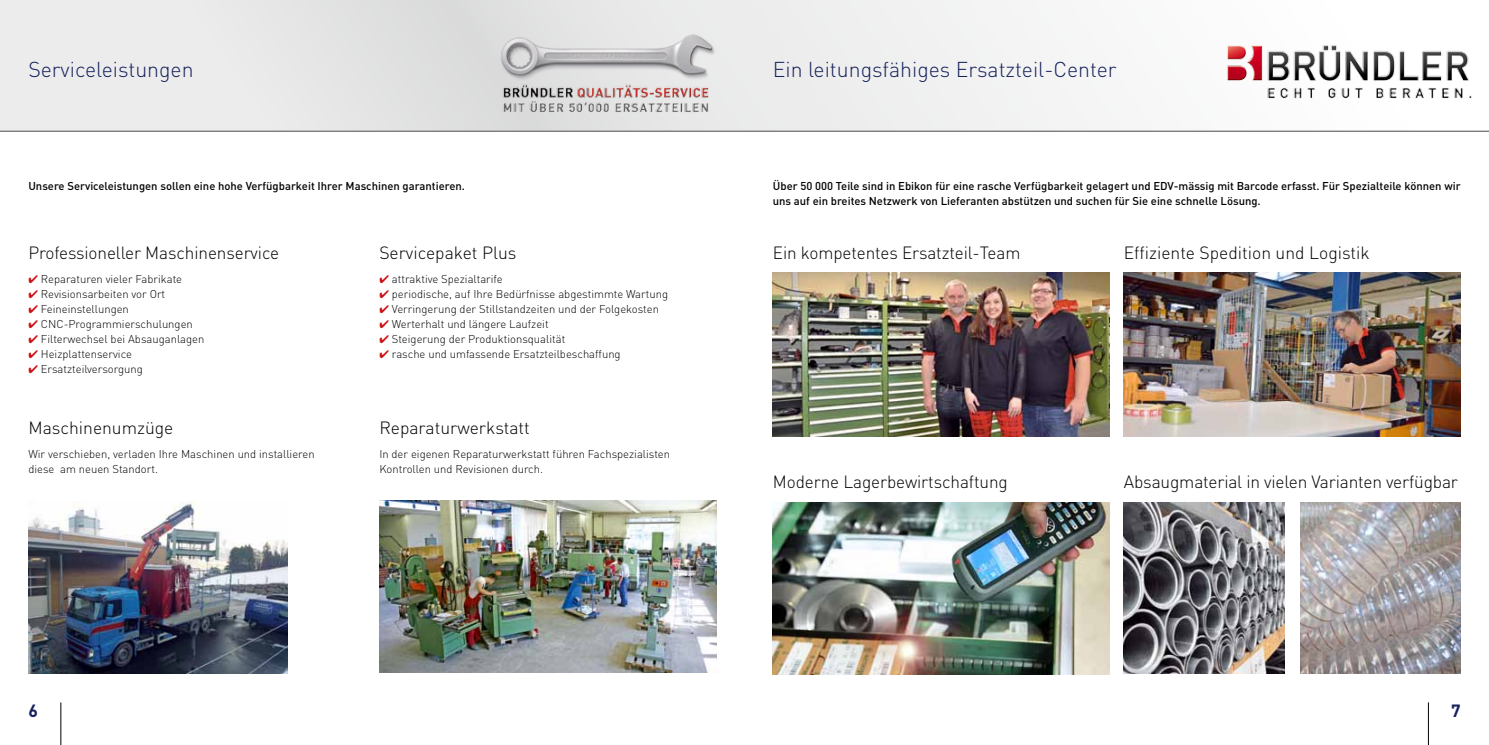
<style>
.page{position:relative;width:1489px;height:745px;background:#fff}
.page>*{position:absolute;margin:0;border:0;box-sizing:border-box;transform-origin:0 0}
.t1{font:300 21.25px "DIN";color:#17215c}
.t2{font:300 17.5px "DIN";letter-spacing:-.005em;color:#000}
.t3{font:700 17.5px "DIN";color:#17215c}
.t4{font:300 11.25px/15px "DIN";color:#000}
.t5{font:500 11.25px/15px "DIN";color:#000}
.s1{color:#cd1013}
</style>
<div class="page">
<hr style="left:61px;top:702px;width:1px;height:42px;background:#000">
<hr style="left:1427px;top:702px;width:1px;height:42px;background:#000">
<div style="left:0;top:0;width:1488px;height:130px;background:linear-gradient(to right,#e1e1e2,#fcfcfc)"></div>
<hr style="left:0;top:130px;width:1488px;height:2px;background:#6e6e6e">
<img style="left:482px;top:21px;width:253px;height:107px">
<img style="left:1208px;top:37px;width:270px;height:69px">
<img style="left:379px;top:500px;width:337px;height:171px">
<img style="left:28px;top:501px;width:259px;height:171px">
<img style="left:772px;top:272px;width:337px;height:164px">
<img style="left:772px;top:502px;width:337px;height:171px">
<img style="left:1123px;top:272px;width:337px;height:164px">
<img style="left:1123px;top:502px;width:161px;height:171px">
<img style="left:1300px;top:502px;width:160px;height:170px">
<h1 class="t1" style="left:28px;top:57px;width:167px">Serviceleistungen</h1>
<h1 class="t1" style="left:772px;top:57px;width:345px">Ein leitungsfähiges Ersatzteil-Center</h1>
<p class="t5" style="left:28px;top:178px;width:438px">U nsere Serviceleistungen sollen eine hohe Verfügbarkeit I hrer Maschinen garantieren.</p>
<p class="t5" style="left:772px;top:178px;width:689px">Über 50 000 Teile sind in Ebikon für eine rasche Verfügbarkeit gelagert und EDV-mässig mit Barcode erfasst. Für Spezialteile können wir uns auf ein breites Netzwerk von Lieferanten abstützen und suchen für Sie eine schnelle Lösung.</p>
<h2 class="t2" style="left:28px;top:242px;width:252px">Professioneller Maschinenservice</h2>
<p class="t4" style="left:28px;top:271px;width:155px"><span class="s1">✔</span> Reparaturen vieler Fabrikate</p>
<p class="t4" style="left:28px;top:286px;width:138px"><span class="s1">✔</span> Revisionsarbeiten vor Ort</p>
<p class="t4" style="left:28px;top:301px;width:102px"><span class="s1">✔</span> Feineinstellungen</p>
<p class="t4" style="left:28px;top:316px;width:166px"><span class="s1">✔</span> CNC-Programmierschulungen</p>
<p class="t4" style="left:28px;top:331px;width:178px"><span class="s1">✔</span> Filterwechsel bei Absauganlagen</p>
<p class="t4" style="left:28px;top:346px;width:105px"><span class="s1">✔</span> Heizplattenservice</p>
<p class="t4" style="left:28px;top:361px;width:116px"><span class="s1">✔</span> Ersatzteilversorgung</p>
<h2 class="t2" style="left:379px;top:242px;width:139px">Servicepaket Plus</h2>
<p class="t4" style="left:379px;top:271px;width:125px"><span class="s1">✔</span> attraktive Spezialtarife</p>
<p class="t4" style="left:379px;top:286px;width:290px"><span class="s1">✔</span> periodische, auf Ihre Bedürfnisse abgestimmte Wartung</p>
<p class="t4" style="left:379px;top:301px;width:281px"><span class="s1">✔</span> Verringerung der Stillstandzeiten und der Folgekosten</p>
<p class="t4" style="left:379px;top:316px;width:171px"><span class="s1">✔</span> Werterhalt und längere Laufzeit</p>
<p class="t4" style="left:379px;top:331px;width:187px"><span class="s1">✔</span> Steigerung der Produktionsqualität</p>
<p class="t4" style="left:379px;top:346px;width:243px"><span class="s1">✔</span> rasche und umfassende Ersatzteilbeschaffung</p>
<h2 class="t2" style="left:1123px;top:242px;width:247px">Effiziente Spedition und Logistik</h2>
<h2 class="t2" style="left:772px;top:242px;width:249px">Ein kompetentes Ersatzteil-Team</h2>
<h2 class="t2" style="left:28px;top:417px;width:146px">Maschinenumzüge</h2>
<p class="t4" style="left:28px;top:446px;width:288px">Wir verschieben, verladen Ihre Maschinen und installieren diese am neuen Standort.</p>
<h2 class="t2" style="left:379px;top:417px;width:152px">Reparaturwerkstatt</h2>
<p class="t4" style="left:379px;top:446px;width:292px">In der eigenen Reparaturwerkstatt führen Fachspezialisten<br>Kontrollen und Revisionen durch.</p>
<h2 class="t2" style="left:772px;top:470px;width:236px">Moderne Lagerbewirtschaftung</h2>
<h2 class="t2" style="left:1123px;top:470px;width:336px">Absaugmaterial in vielen Varianten verfügbar</h2>
<h2 class="t3" style="left:28px;top:698px;width:11px">6</h2>
<h2 class="t3" style="left:1450px;top:698px;width:11px">7</h2>
</div>
